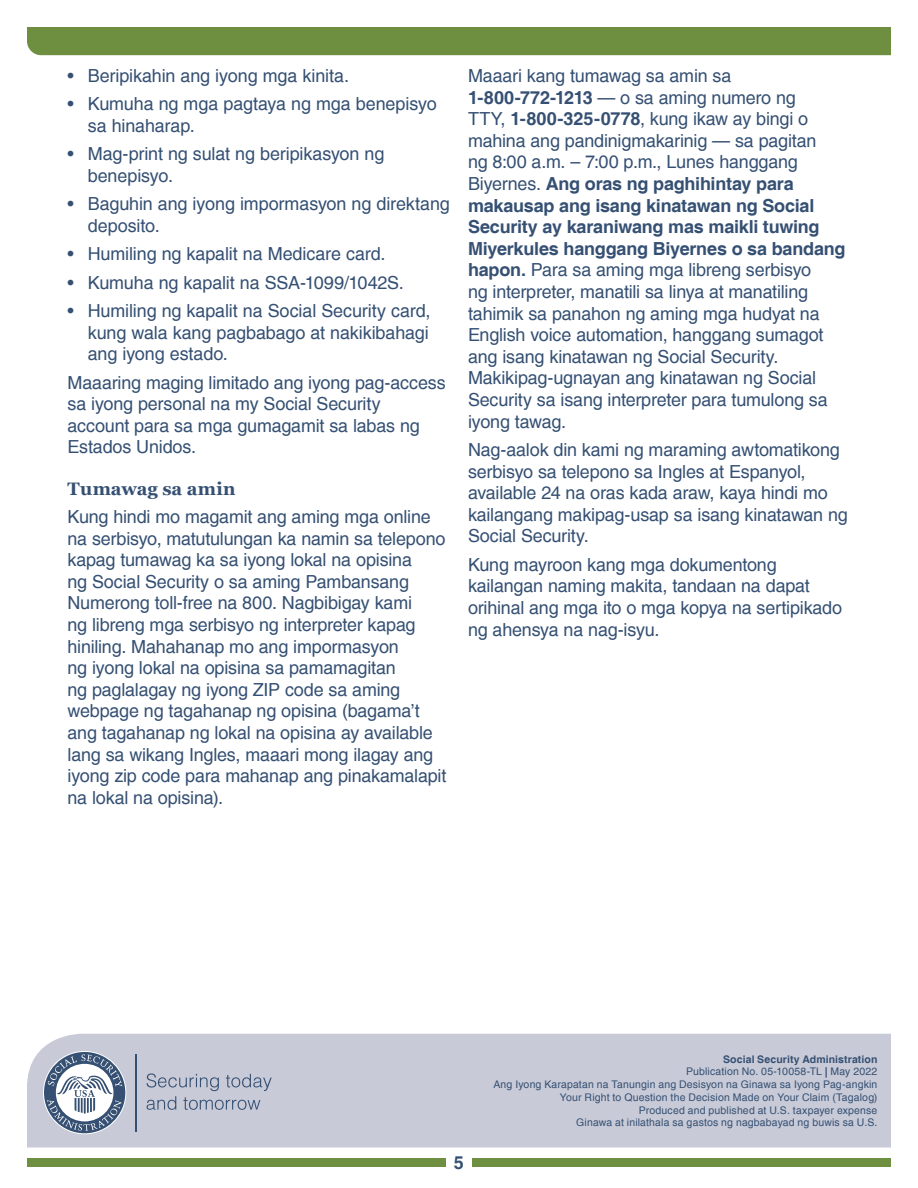
<style>
.page{position:relative;width:918px;height:1188px;background:#fff}
.page>*{position:absolute;margin:0;border:0;box-sizing:border-box;transform-origin:0 0}
.t1{font:18px/21.6px "Helvetica";letter-spacing:-.01em;color:#355073}
.t2{font:700 18px "Georgia";letter-spacing:.005em;color:#355073}
.t3{font:700 18px "Helvetica";color:#355073}
.t4{font:10.5px "Helvetica";letter-spacing:.015em;color:#355073}
.t5{font:700 10.5px "Helvetica";letter-spacing:.01em;color:#355073}
.s1{font-weight:700}
</style>
<div class="page">
<div style="left:27px;top:1159px;width:419px;height:8px;background:#6f8f40"></div>
<div style="left:472px;top:1159px;width:419px;height:8px;background:#6f8f40"></div>
<div style="left:27px;top:1034px;width:864px;height:113px;background:#c8cad7"></div>
<div style="left:27px;top:27px;width:864px;height:28px;background:#6f8f40"></div>
<svg style="left:147px;top:1073px;width:125px;height:37px;background:#b1b7c7"></svg>
<hr style="left:136px;top:1054px;width:1px;height:77px;background:#355073">
<div style="left:44px;top:1052px;width:81px;height:81px;background:#355073;border-radius:50%"></div>
<svg style="left:47px;top:1054px;width:75px;height:77px"></svg>
<p class="t1" style="left:68px;top:66px;width:283px">• Beripikahin ang iyong mga kinita.</p>
<p class="t1" style="left:88px;top:94px;width:350px;text-indent:-20px">• Kumuha ng mga pagtaya ng mga benepisyo sa hinaharap.</p>
<p class="t1" style="left:88px;top:144px;width:298px;text-indent:-20px">• Mag-print ng sulat ng beripikasyon ng benepisyo.</p>
<p class="t1" style="left:88px;top:194px;width:364px;text-indent:-20px">• Baguhin ang iyong impormasyon ng direktang deposito.</p>
<p class="t1" style="left:68px;top:244px;width:320px">• Humiling ng kapalit na Medicare card.</p>
<p class="t1" style="left:68px;top:272px;width:338px">• Kumuha ng kapalit na SSA-1099/1042S.</p>
<p class="t1" style="left:88px;top:301px;width:344px;text-align:justify;text-indent:-20px">• Humiling ng kapalit na Social Security card, kung wala kang pagbabago at nakikibahagi ang iyong estado.</p>
<p class="t1" style="left:68px;top:372px;width:380px">Maaaring maging limitado ang iyong pag-access sa iyong personal na my Social Security account para sa mga gumagamit sa labas ng Estados Unidos.</p>
<h3 class="t2" style="left:68px;top:477px;width:169px">Tumawag sa amin</h3>
<p class="t1" style="left:68px;top:506px;width:380px">Kung hindi mo magamit ang aming mga online na serbisyo, matutulungan ka namin sa telepono kapag tumawag ka sa iyong lokal na opisina<br>ng Social Security o sa aming Pambansang Numerong toll-free na 800. Nagbibigay kami<br>ng libreng mga serbisyo ng interpreter kapag hiniling. Mahahanap mo ang impormasyon<br>ng iyong lokal na opisina sa pamamagitan<br>ng paglalagay ng iyong ZIP code sa aming webpage ng tagahanap ng opisina (bagama’t ang tagahanap ng lokal na opisina ay available lang sa wikang Ingles, maaari mong ilagay ang iyong zip code para mahanap ang pinakamalapit na lokal na opisina).</p>
<p class="t1" style="left:468px;top:66px;width:379px">Maaari kang tumawag sa amin sa <span class="s1">1-800-772-1213</span> — o sa aming numero ng<br>TTY, <span class="s1">1-800-325-0778</span>, kung ikaw ay bingi o mahina ang pandinigmakarinig — sa pagitan<br>ng 8:00 a.m. – 7:00 p.m., Lunes hanggang Biyernes. <span class="s1">Ang oras ng paghihintay para makausap ang isang kinatawan ng Social Security ay karaniwang mas maikli tuwing Miyerkules hanggang Biyernes o sa bandang hapon.</span> Para sa aming mga libreng serbisyo<br>ng interpreter, manatili sa linya at manatiling tahimik sa panahon ng aming mga hudyat na English voice automation, hanggang sumagot ang isang kinatawan ng Social Security.<br>Makikipag-ugnayan ang kinatawan ng Social Security sa isang interpreter para tumulong sa iyong tawag.</p>
<p class="t1" style="left:468px;top:440px;width:381px">Nag-aalok din kami ng maraming awtomatikong serbisyo sa telepono sa Ingles at Espanyol, available 24 na oras kada araw, kaya hindi mo kailangang makipag-usap sa isang kinatawan ng Social Security.</p>
<p class="t1" style="left:468px;top:554px;width:376px">Kung mayroon kang mga dokumentong kailangan naming makita, tandaan na dapat orihinal ang mga ito o mga kopya na sertipikado ng ahensya na nag-isyu.</p>
<p class="t5" style="left:723px;top:1052px;width:156px">Social Security Administration</p>
<p class="t4" style="left:686px;top:1065px;width:193px">Publication No. 05-10058-TL <span class="s1">|</span> May 2022</p>
<p class="t4" style="left:493px;top:1078px;width:386px">Ang Iyong Karapatan na Tanungin ang Desisyon na Ginawa sa Iyong Pag-angkin</p>
<p class="t4" style="left:560px;top:1091px;width:319px">Your Right to Question the Decision Made on Your Claim (Tagalog)</p>
<p class="t4" style="left:639px;top:1104px;width:240px">Produced and published at U.S. taxpayer expense</p>
<p class="t4" style="left:576px;top:1116px;width:303px">Ginawa at inilathala sa gastos ng nagbabayad ng buwis sa U.S.</p>
<p class="t3" style="left:454px;top:1152px;width:12px">5</p>
</div>
